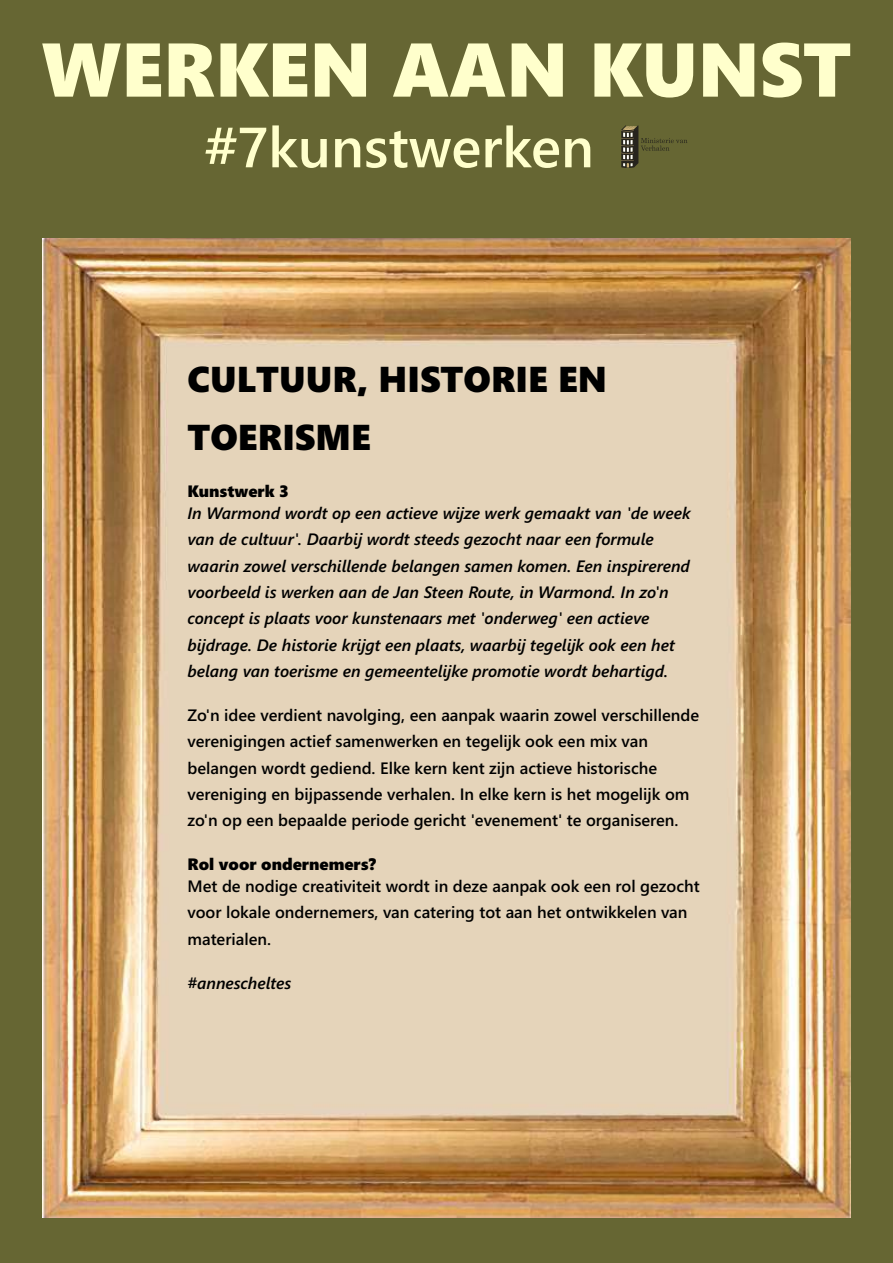
<style>
.page{position:relative;width:893px;height:1263px;background:#663}
.page>*{position:absolute;margin:0;border:0;box-sizing:border-box;transform-origin:0 0}
.t1{font:75.9px "Segoe UI Black";color:#ffc}
.t2{font:600 56.55px "Segoe UI";color:#ffc}
.t3{font:36px/57.4px "Segoe UI Black";color:#000}
.t4{font:600 16.5px/26.4px "Segoe UI";color:#000}
.t5{font:italic 600 16.5px/26.4px "Segoe UI";color:#000}
.t6{font:16.5px "Segoe UI Black";color:#000}
</style>
<div class="page">
<img style="left:42px;top:239px;width:808px;height:978px">
<svg style="left:621px;top:125px;width:66px;height:43px"></svg>
<h1 class="t1" style="left:41px;top:41px;width:811px">WERKEN AAN KUNST</h1>
<h2 class="t2" style="left:204px;top:126px;width:391px">#7kunstwerken</h2>
<h3 class="t3" style="left:187px;top:354px;width:421px">CULTUUR, HISTORIE EN<br>TOERISME</h3>
<p class="t6" style="left:187px;top:485px;width:103px">Kunstwerk 3</p>
<p class="t5" style="left:187px;top:501px;width:505px">In Warmond wordt op een actieve wijze werk gemaakt van 'de week van de cultuur'. Daarbij wordt steeds gezocht naar een formule waarin zowel verschillende belangen samen komen. Een inspirerend voorbeeld is werken aan de Jan Steen Route, in Warmond. In zo'n concept is plaats voor kunstenaars met 'onderweg' een actieve bijdrage. De historie krijgt een plaats, waarbij tegelijk ook een het belang van toerisme en gemeentelijke promotie wordt behartigd.</p>
<p class="t4" style="left:187px;top:703px;width:513px">Zo'n idee verdient navolging, een aanpak waarin zowel verschillende verenigingen actief samenwerken en tegelijk ook een mix van belangen wordt gediend. Elke kern kent zijn actieve historische vereniging en bijpassende verhalen. In elke kern is het mogelijk om zo'n op een bepaalde periode gericht 'evenement' te organiseren.</p>
<p class="t6" style="left:187px;top:858px;width:190px">Rol voor ondernemers?</p>
<p class="t4" style="left:187px;top:875px;width:514px">Met de nodige creativiteit wordt in deze aanpak ook een rol gezocht voor lokale ondernemers, van catering tot aan het ontwikkelen van materialen.</p>
<p class="t5" style="left:187px;top:971px;width:105px">#annescheltes</p>
</div>
